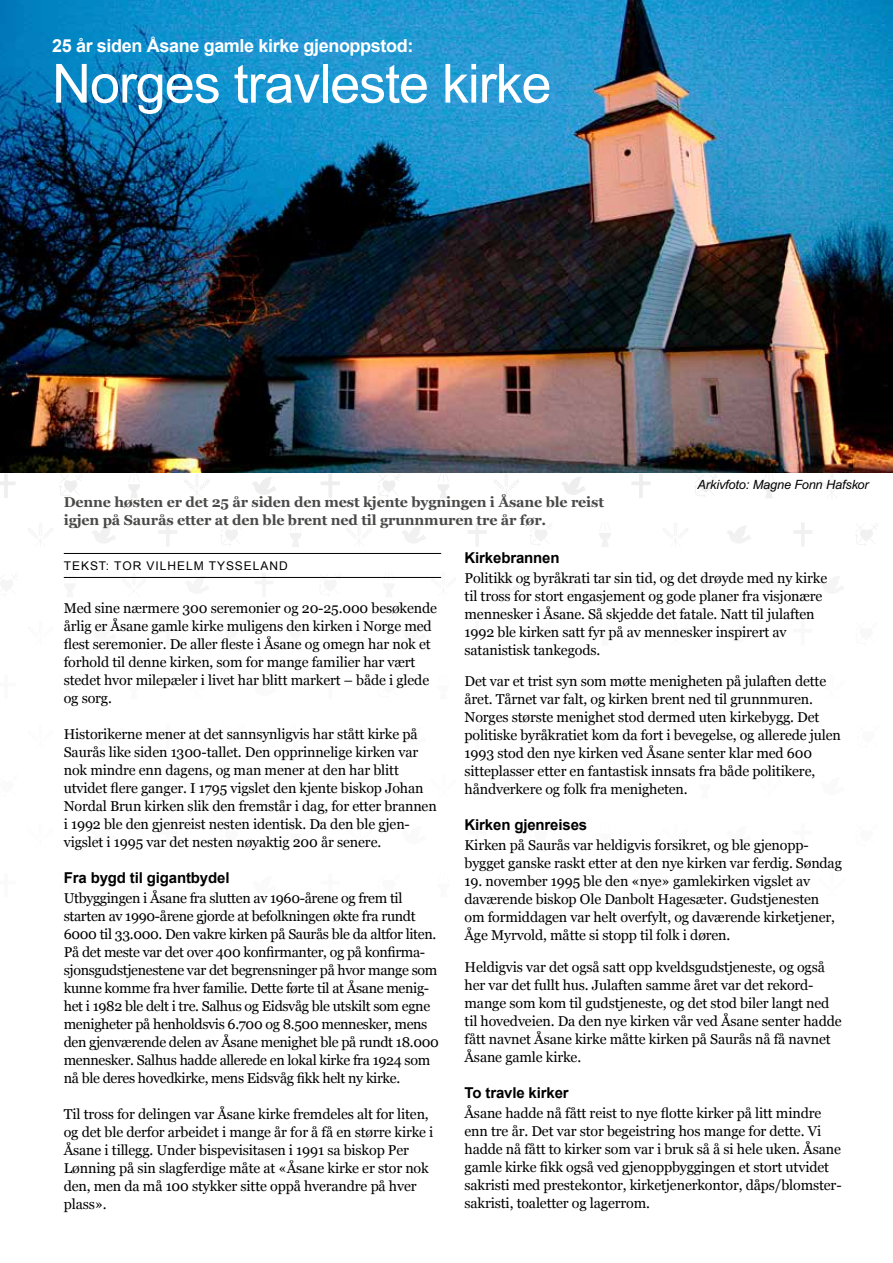
<style>
.page{position:relative;width:893px;height:1263px;background:#fff}
.page>*{position:absolute;margin:0;border:0;box-sizing:border-box;transform-origin:0 0}
.t1{font:54px "Arial";letter-spacing:-.02em;color:#fff}
.t2{font:700 18px "Arial";letter-spacing:-.02em;color:#fff}
.t3{font:700 15px "Arial";letter-spacing:-.01em;color:#000}
.t4{font:14.25px/18px "Georgia";letter-spacing:-.01em;color:#000}
.t5{font:700 14.25px/18px "Georgia";letter-spacing:-.01em;color:#4a4a49}
.t6{font:italic 12.75px "Arial";letter-spacing:-.01em;color:#000}
.t7{font:12px "Arial";letter-spacing:.08em;color:#000}
</style>
<div class="page">
<svg style="left:0;top:474px;width:16px;height:24px"></svg>
<svg style="left:128px;top:476px;width:12px;height:22px"></svg>
<svg style="left:321px;top:474px;width:19px;height:24px"></svg>
<svg style="left:158px;top:523px;width:19px;height:23px"></svg>
<svg style="left:290px;top:523px;width:11px;height:24px"></svg>
<svg style="left:254px;top:573px;width:20px;height:7px"></svg>
<svg style="left:383px;top:576px;width:12px;height:1px"></svg>
<svg style="left:64px;top:576px;width:12px;height:1px"></svg>
<svg style="left:252px;top:477px;width:24px;height:18px"></svg>
<svg style="left:92px;top:526px;width:24px;height:17px"></svg>
<svg style="left:402px;top:526px;width:24px;height:17px"></svg>
<svg style="left:185px;top:576px;width:24px;height:4px"></svg>
<svg style="left:121px;top:576px;width:26px;height:1px"></svg>
<svg style="left:318px;top:576px;width:24px;height:1px"></svg>
<svg style="left:59px;top:474px;width:23px;height:23px"></svg>
<svg style="left:378px;top:474px;width:22px;height:23px"></svg>
<svg style="left:220px;top:523px;width:23px;height:22px"></svg>
<svg style="left:438px;top:474px;width:11px;height:24px"></svg>
<svg style="left:468px;top:523px;width:19px;height:23px"></svg>
<svg style="left:599px;top:533px;width:12px;height:14px"></svg>
<svg style="left:572px;top:573px;width:3px;height:7px"></svg>
<svg style="left:562px;top:477px;width:24px;height:18px"></svg>
<svg style="left:506px;top:576px;width:8px;height:4px"></svg>
<svg style="left:530px;top:523px;width:21px;height:22px"></svg>
<svg style="left:430px;top:576px;width:12px;height:2px"></svg>
<svg style="left:347px;top:523px;width:25px;height:19px"></svg>
<svg style="left:28px;top:525px;width:25px;height:17px"></svg>
<svg style="left:494px;top:474px;width:25px;height:24px"></svg>
<svg style="left:184px;top:474px;width:26px;height:20px"></svg>
<svg style="left:631px;top:474px;width:20px;height:24px"></svg>
<svg style="left:763px;top:476px;width:12px;height:22px"></svg>
<svg style="left:793px;top:523px;width:19px;height:23px"></svg>
<svg style="left:727px;top:526px;width:24px;height:17px"></svg>
<svg style="left:832px;top:576px;width:8px;height:4px"></svg>
<svg style="left:694px;top:474px;width:23px;height:23px"></svg>
<svg style="left:855px;top:523px;width:23px;height:22px"></svg>
<svg style="left:663px;top:525px;width:25px;height:17px"></svg>
<svg style="left:819px;top:474px;width:26px;height:20px"></svg>
<img style="left:0;top:0;width:893px;height:472px">
<hr style="left:64px;top:553px;width:377px;height:1px;background:#000">
<hr style="left:64px;top:577px;width:377px;height:1px;background:#000">
<p class="t2" style="left:52px;top:33px;width:363px">25 år siden Åsane gamle kirke gjenoppstod:</p>
<h1 class="t1" style="left:52px;top:48px;width:501px">Norges travleste kirke</h1>
<p class="t5" style="left:64px;top:492px;width:542px">Denne høsten er det 25 år siden den mest kjente bygningen i Åsane ble reist igjen på Saurås etter at den ble brent ned til grunnmuren tre år før.</p>
<p class="t6" style="left:697px;top:477px;width:173px">Arkivfoto: Magne Fonn Hafskor</p>
<p class="t7" style="left:64px;top:558px;width:225px">TEKST: TOR VILHELM TYSSELAND</p>
<p class="t4" style="left:64px;top:599px;width:375px">Med sine nærmere 300 seremonier og 20-25.000 besøkende årlig er Åsane gamle kirke muligens den kirken i Norge med flest seremonier. De aller fleste i Åsane og omegn har nok et forhold til denne kirken, som for mange familier har vært stedet hvor milepæler i livet har blitt markert – både i glede og sorg.</p>
<p class="t4" style="left:64px;top:725px;width:374px">Historikerne mener at det sannsynligvis har stått kirke på Saurås like siden 1300-tallet. Den opprinnelige kirken var nok mindre enn dagens, og man mener at den har blitt utvidet flere ganger. I 1795 vigslet den kjente biskop Johan Nordal Brun kirken slik den fremstår i dag, for etter brannen i 1992 ble den gjenreist nesten identisk. Da den ble gjen&shy;vigslet i 1995 var det nesten nøyaktig 200 år senere.</p>
<p class="t3" style="left:64px;top:868px;width:167px">Fra bygd til gigantbydel</p>
<p class="t4" style="left:64px;top:889px;width:377px">Utbyggingen i Åsane fra slutten av 1960-årene og frem til starten av 1990-årene gjorde at befolkningen økte fra rundt 6000 til 33.000. Den vakre kirken på Saurås ble da altfor liten.<br>På det meste var det over 400 konfirmanter, og på konfirma&shy;sjonsgudstjenestene var det begrensninger på hvor mange som kunne komme fra hver familie. Dette førte til at Åsane menig&shy;het i 1982 ble delt i tre. Salhus og Eidsvåg ble utskilt som egne menigheter på henholdsvis 6.700 og 8.500 mennesker, mens den gjenværende delen av Åsane menighet ble på rundt 18.000 mennesker. Salhus hadde allerede en lokal kirke fra 1924 som nå ble deres hovedkirke, mens Eidsvåg fikk helt ny kirke.</p>
<p class="t4" style="left:64px;top:1105px;width:371px">Til tross for delingen var Åsane kirke fremdeles alt for liten, og det ble derfor arbeidet i mange år for å få en større kirke i Åsane i tillegg. Under bispevisitasen i 1991 sa biskop Per Lønning på sin slagferdige måte at «Åsane kirke er stor nok den, men da må 100 stykker sitte oppå hverandre på hver plass».</p>
<p class="t3" style="left:465px;top:547px;width:97px">Kirkebrannen</p>
<p class="t4" style="left:465px;top:568px;width:364px">Politikk og byråkrati tar sin tid, og det drøyde med ny kirke til tross for stort engasjement og gode planer fra visjonære mennesker i Åsane. Så skjedde det fatale. Natt til julaften 1992 ble kirken satt fyr på av mennesker inspirert av satanistisk tankegods.</p>
<p class="t4" style="left:465px;top:672px;width:378px">Det var et trist syn som møtte menigheten på julaften dette året. Tårnet var falt, og kirken brent ned til grunnmuren.<br>Norges største menighet stod dermed uten kirkebygg. Det politiske byråkratiet kom da fort i bevegelse, og allerede julen 1993 stod den nye kirken ved Åsane senter klar med 600 sitteplasser etter en fantastisk innsats fra både politikere, håndverkere og folk fra menigheten.</p>
<p class="t3" style="left:465px;top:815px;width:124px">Kirken gjenreises</p>
<p class="t4" style="left:465px;top:836px;width:379px">Kirken på Saurås var heldigvis forsikret, og ble gjenopp&shy;bygget ganske raskt etter at den nye kirken var ferdig. Søndag</p>
<p class="t4" style="left:465px;top:872px;width:372px">19. november 1995 ble den «nye» gamlekirken vigslet av daværende biskop Ole Danbolt Hagesæter. Gudstjenesten om formiddagen var helt overfylt, og daværende kirketjener, Åge Myrvold, måtte si stopp til folk i døren.</p>
<p class="t4" style="left:465px;top:957px;width:379px">Heldigvis var det også satt opp kveldsgudstjeneste, og også her var det fullt hus. Julaften samme året var det rekord&shy;mange som kom til gudstjeneste, og det stod biler langt ned til hovedveien. Da den nye kirken vår ved Åsane senter hadde fått navnet Åsane kirke måtte kirken på Saurås nå få navnet Åsane gamle kirke.</p>
<p class="t3" style="left:465px;top:1083px;width:106px">To travle kirker</p>
<p class="t4" style="left:465px;top:1103px;width:378px">Åsane hadde nå fått reist to nye flotte kirker på litt mindre enn tre år. Det var stor begeistring hos mange for dette. Vi hadde nå fått to kirker som var i bruk så å si hele uken. Åsane gamle kirke fikk også ved gjenoppbyggingen et stort utvidet sakristi med prestekontor, kirketjenerkontor, dåps/blomster&shy;sakristi, toaletter og lagerrom.</p>
</div>
